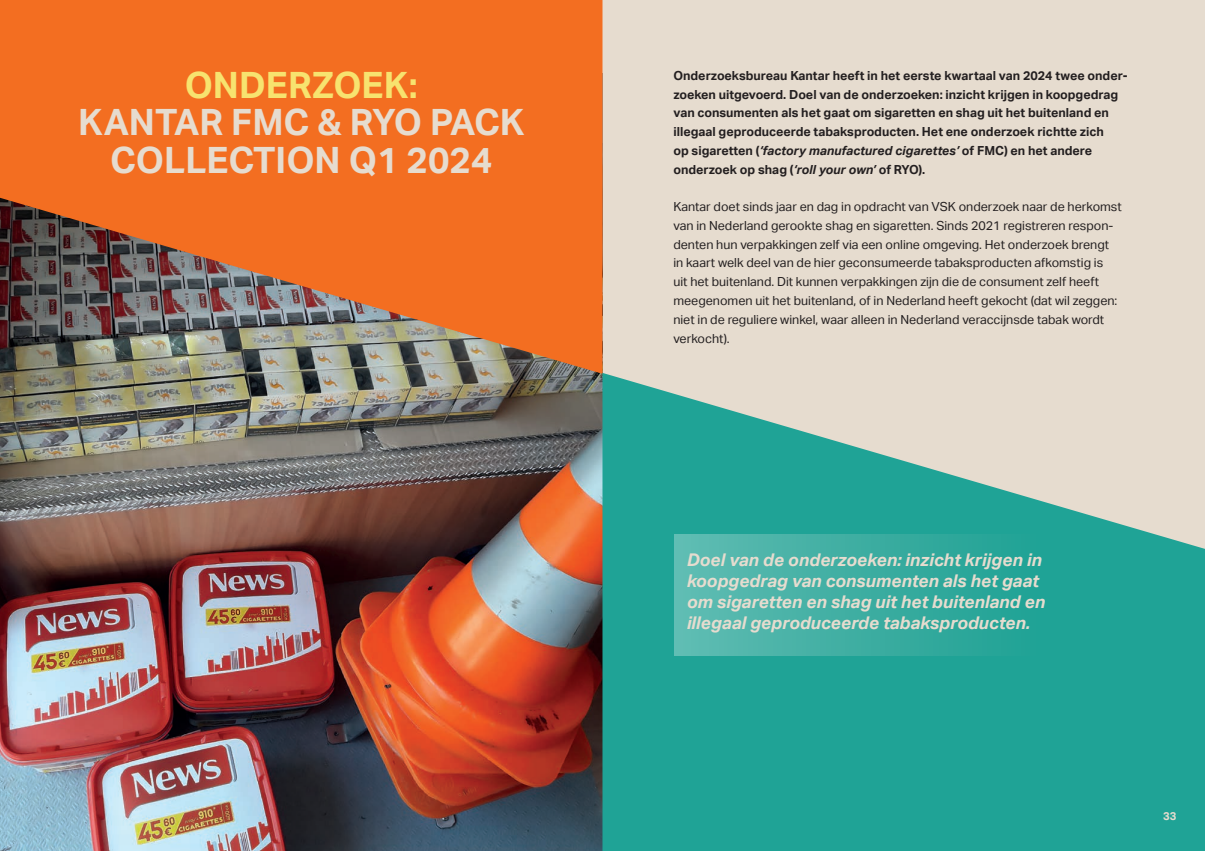
<style>
.page{position:relative;width:1205px;height:851px;background:#fff}
.page>*{position:absolute;margin:0;border:0;box-sizing:border-box;transform-origin:0 0}
.t1{font:700 36.25px/37.5px "Aktiv Grotesk";color:#e6dccf;text-align:center}
.t2{font:700 36.25px "Aktiv Grotesk";color:#f7e36f}
.t3{font:italic 700 17.5px/21.2px "Aktiv Grotesk";color:#e6dccf}
.t4{font:12.5px/18.8px "Aktiv Grotesk";color:#231f20}
.t5{font:700 12.5px/18.8px "Aktiv Grotesk";color:#231f20}
.t6{font:700 11.25px "Aktiv Grotesk";color:#e6dccf}
.s1{font-style:italic}
</style>
<div class="page">
<div style="left:602px;top:0;width:603px;height:850px;background:#e6dccf"></div>
<img style="left:0;top:374px;width:602px;height:476px">
<svg style="left:0;top:0;width:602px;height:374px;fill:#f36e21"></svg>
<svg style="left:602px;top:373px;width:603px;height:477px;fill:#1fa396"></svg>
<div style="left:674px;top:534px;width:368px;height:122px;background:linear-gradient(to right,#60bcb2,#1ea193)"></div>
<h1 class="t2" style="left:185px;top:64px;width:235px">ONDERZOEK:</h1>
<h1 class="t1" style="left:78px;top:104px;width:448px">KANTAR FMC &amp; RYO PACK<br>COLLECTION Q1 2024</h1>
<p class="t5" style="left:673px;top:66px;width:456px">Onderzoeksbureau Kantar heeft in het eerste kwartaal van 2024 twee onder&shy;zoeken uitgevoerd. Doel van de onderzoeken: inzicht krijgen in koopgedrag van consumenten als het gaat om sigaretten en shag uit het buitenland en illegaal geproduceerde tabaksproducten. Het ene onderzoek richtte zich<br>op sigaretten (<span class="s1">‘factory manufactured cigarettes’</span> of FMC) en het andere onderzoek op shag (<span class="s1">‘roll your own’</span> of RYO).</p>
<p class="t4" style="left:673px;top:197px;width:450px">Kantar doet sinds jaar en dag in opdracht van VSK onderzoek naar de herkomst van in Nederland gerookte shag en sigaretten. Sinds 2021 registreren respon&shy;denten hun verpakkingen zelf via een online omgeving. Het onderzoek brengt in kaart welk deel van de hier geconsumeerde tabaksproducten afkomstig is<br>uit het buitenland. Dit kunnen verpakkingen zijn die de consument zelf heeft meegenomen uit het buitenland, of in Nederland heeft gekocht (dat wil zeggen: niet in de reguliere winkel, waar alleen in Nederland veraccijnsde tabak wordt verkocht).</p>
<h2 class="t3" style="left:687px;top:549px;width:360px">Doel van de onderzoeken: inzicht krijgen in koopgedrag van consumenten als het gaat om sigaretten en shag uit het buitenland en illegaal geproduceerde tabaksproducten.</h2>
<p class="t6" style="left:1163px;top:809px;width:15px">33</p>
</div>
